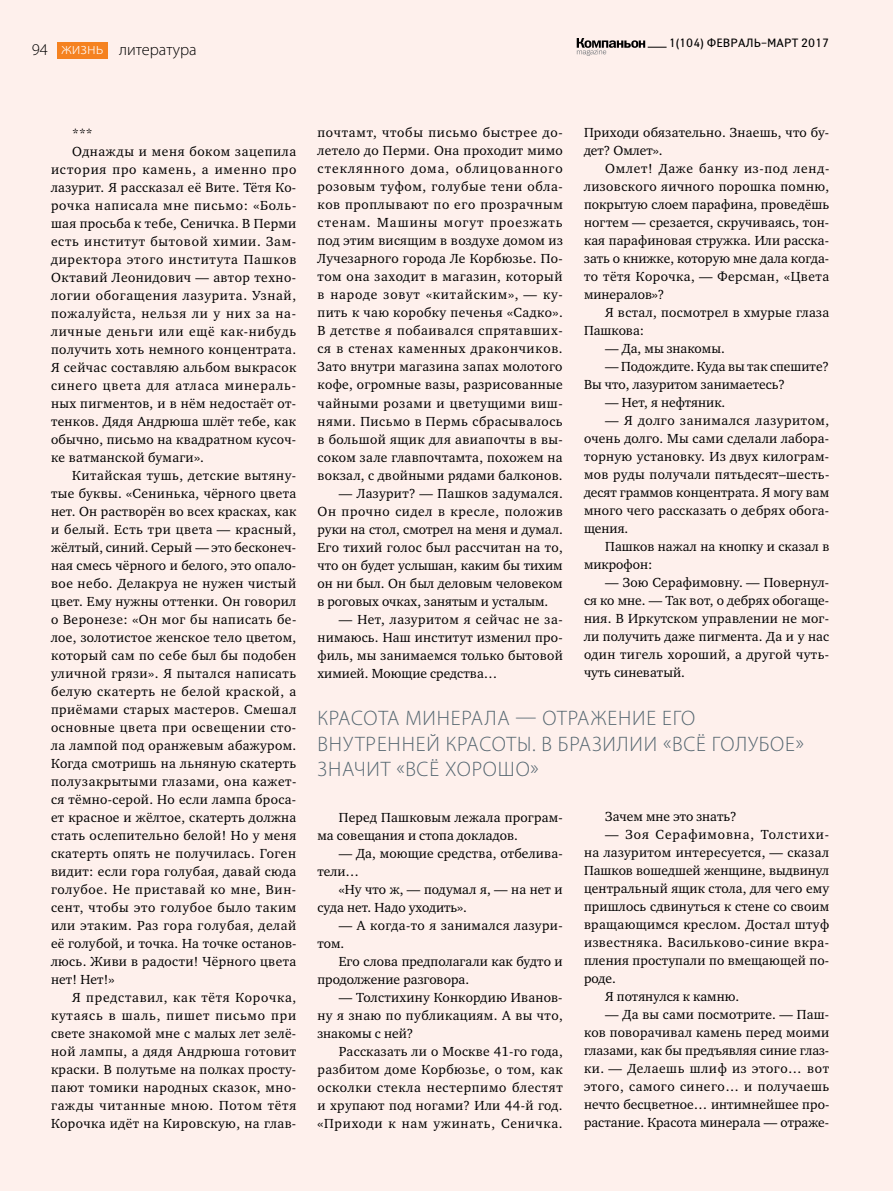
<style>
.page{position:relative;width:893px;height:1191px;background:#fef0ec}
.page>*{position:absolute;margin:0;border:0;box-sizing:border-box;transform-origin:0 0}
.t1{font:300 21px/25.5px "Myriad Pro";letter-spacing:.04em;color:#546670}
.t2{font:300 16.5px "Myriad Pro";color:#000}
.t3{font:13.5px/18px "Charter ITC";letter-spacing:.025em;color:#000;text-align:justify}
.t4{font:13.5px/18px "Charter ITC";color:#000}
.t5{font:13.5px "Charter ITC";letter-spacing:.055em;color:#000}
.t6{font:13.5px/18px "Charter ITC";letter-spacing:.005em;color:#000}
.t7{font:13.5px "Charter ITC";letter-spacing:.05em;color:#000}
.t8{font:13.5px "Charter ITC";letter-spacing:.045em;color:#000}
.t9{font:13.5px "Charter ITC";letter-spacing:.06em;color:#000}
.t10{font:13.5px "Charter ITC";letter-spacing:.065em;color:#000}
.t11{font:12px "Yanus";letter-spacing:.01em;color:#000}
.s1{color:#fff}
</style>
<div class="page">
<svg style="left:577px;top:38px;width:90px;height:18px"></svg>
<div style="left:57px;top:42px;width:51px;height:17px;background:#f58220"></div>
<p class="t2" style="left:32px;top:40px;width:18px">94</p>
<p class="t2" style="left:62px;top:40px;width:137px"><span class="s1">жизнь</span> литература</p>
<p class="t11" style="left:669px;top:36px;width:162px">1(104) ФЕВРАЛЬ–МАРТ 2017</p>
<p class="t3" style="left:72px;top:124px;width:22px">***</p>
<p class="t3" style="left:72px;top:142px;width:225px">Однажды и меня боком зацепила</p>
<p class="t9" style="left:51px;top:161px;width:247px">история про камень, а именно про</p>
<p class="t3" style="left:51px;top:178px;width:247px">лазурит. Я рассказал её Вите. Тётя Ко-</p>
<p class="t7" style="left:51px;top:197px;width:247px">рочка написала мне письмо: «Боль-</p>
<p class="t3" style="left:51px;top:214px;width:247px">шая просьба к тебе, Сеничка. В Перми</p>
<p class="t7" style="left:51px;top:233px;width:247px">есть институт бытовой химии. Зам-</p>
<p class="t5" style="left:51px;top:251px;width:247px">директора этого института Пашков</p>
<p class="t3" style="left:51px;top:268px;width:247px">Октавий Леонидович — автор техно-</p>
<p class="t7" style="left:51px;top:287px;width:247px">логии обогащения лазурита. Узнай,</p>
<p class="t5" style="left:51px;top:305px;width:247px">пожалуйста, нельзя ли у них за на-</p>
<p class="t5" style="left:51px;top:323px;width:247px">личные деньги или ещё как-нибудь</p>
<p class="t3" style="left:51px;top:340px;width:247px">получить хоть немного концентрата.</p>
<p class="t3" style="left:51px;top:358px;width:247px">Я сейчас составляю альбом выкрасок</p>
<p class="t9" style="left:51px;top:377px;width:247px">синего цвета для атласа минераль-</p>
<p class="t3" style="left:51px;top:394px;width:247px">ных пигментов, и в нём недостаёт от-</p>
<p class="t3" style="left:51px;top:412px;width:247px">тенков. Дядя Андрюша шлёт тебе, как</p>
<p class="t3" style="left:51px;top:430px;width:247px">обычно, письмо на квадратном кусоч-</p>
<p class="t3" style="left:51px;top:448px;width:155px">ке ватманской бумаги».</p>
<p class="t3" style="left:72px;top:466px;width:225px">Китайская тушь, детские вытяну-</p>
<p class="t3" style="left:51px;top:484px;width:247px">тые буквы. «Сенинька, чёрного цвета</p>
<p class="t3" style="left:51px;top:502px;width:247px">нет. Он растворён во всех красках, как</p>
<p class="t3" style="left:51px;top:520px;width:247px">и белый. Есть три цвета — красный,</p>
<p class="t3" style="left:51px;top:538px;width:247px">жёлтый, синий. Серый — это бесконеч-</p>
<p class="t3" style="left:51px;top:556px;width:247px">ная смесь чёрного и белого, это опало-</p>
<p class="t3" style="left:51px;top:574px;width:247px">вое небо. Делакруа не нужен чистый</p>
<p class="t3" style="left:51px;top:592px;width:247px">цвет. Ему нужны оттенки. Он говорил</p>
<p class="t3" style="left:51px;top:610px;width:247px">о Веронезе: «Он мог бы написать бе-</p>
<p class="t3" style="left:51px;top:628px;width:247px">лое, золотистое женское тело цветом,</p>
<p class="t3" style="left:51px;top:646px;width:247px">который сам по себе был бы подобен</p>
<p class="t3" style="left:51px;top:664px;width:247px">уличной грязи». Я пытался написать</p>
<p class="t8" style="left:51px;top:682px;width:247px">белую скатерть не белой краской, а</p>
<p class="t3" style="left:51px;top:700px;width:247px">приёмами старых мастеров. Смешал</p>
<p class="t3" style="left:51px;top:718px;width:247px">основные цвета при освещении сто-</p>
<p class="t3" style="left:51px;top:736px;width:247px">ла лампой под оранжевым абажуром.</p>
<p class="t3" style="left:51px;top:754px;width:247px">Когда смотришь на льняную скатерть</p>
<p class="t3" style="left:51px;top:772px;width:247px">полузакрытыми глазами, она кажет-</p>
<p class="t3" style="left:51px;top:790px;width:247px">ся тёмно-серой. Но если лампа броса-</p>
<p class="t3" style="left:51px;top:808px;width:247px">ет красное и жёлтое, скатерть должна</p>
<p class="t3" style="left:51px;top:826px;width:247px">стать ослепительно белой! Но у меня</p>
<p class="t3" style="left:51px;top:844px;width:247px">скатерть опять не получилась. Гоген</p>
<p class="t3" style="left:51px;top:862px;width:247px">видит: если гора голубая, давай сюда</p>
<p class="t8" style="left:51px;top:880px;width:247px">голубое. Не приставай ко мне, Вин-</p>
<p class="t8" style="left:51px;top:898px;width:247px">сент, чтобы это голубое было таким</p>
<p class="t3" style="left:51px;top:916px;width:247px">или этаким. Раз гора голубая, делай</p>
<p class="t3" style="left:51px;top:934px;width:247px">её голубой, и точка. На точке останов-</p>
<p class="t3" style="left:51px;top:952px;width:247px">люсь. Живи в радости! Чёрного цвета</p>
<p class="t3" style="left:51px;top:970px;width:65px">нет! Нет!»</p>
<p class="t5" style="left:72px;top:988px;width:226px">Я представил, как тётя Корочка,</p>
<p class="t9" style="left:51px;top:1006px;width:247px">кутаясь в шаль, пишет письмо при</p>
<p class="t3" style="left:51px;top:1024px;width:247px">свете знакомой мне с малых лет зелё-</p>
<p class="t3" style="left:51px;top:1042px;width:247px">ной лампы, а дядя Андрюша готовит</p>
<p class="t3" style="left:51px;top:1060px;width:247px">краски. В полутьме на полках просту-</p>
<p class="t3" style="left:51px;top:1078px;width:247px">пают томики народных сказок, мно-</p>
<p class="t5" style="left:51px;top:1096px;width:247px">гажды читанные мною. Потом тётя</p>
<p class="t3" style="left:51px;top:1114px;width:247px">Корочка идёт на Кировскую, на глав-</p>
<p class="t3" style="left:317px;top:124px;width:247px">почтамт, чтобы письмо быстрее до&shy;летело до Перми. Она проходит мимо стеклянного дома, облицованного розовым туфом, голубые тени обла&shy;ков проплывают по его прозрачным стенам. Машины могут проезжать под этим висящим в воздухе домом из Лучезарного города Ле Корбюзье. По&shy;том она заходит в магазин, который в народе зовут «китайским», — ку&shy;пить к чаю коробку печенья «Садко».<br>В детстве я побаивался спрятавших&shy;ся в стенах каменных дракончиков.<br>Зато внутри магазина запах молотого кофе, огромные вазы, разрисованные чайными розами и цветущими виш&shy;нями. Письмо в Пермь сбрасывалось в большой ящик для авиапочты в вы&shy;соком зале главпочтамта, похожем на вокзал, с двойными рядами балконов.</p>
<p class="t3" style="left:317px;top:484px;width:247px;text-indent:21px">— Лазурит? — Пашков задумался.<br>Он прочно сидел в кресле, положив руки на стол, смотрел на меня и думал.<br>Его тихий голос был рассчитан на то, что он будет услышан, каким бы тихим он ни был. Он был деловым человеком в роговых очках, занятым и усталым.</p>
<p class="t3" style="left:317px;top:610px;width:247px;text-indent:21px">— Нет, лазуритом я сейчас не за&shy;нимаюсь. Наш институт изменил про&shy;филь, мы занимаемся только бытовой химией. Моющие средства…</p>
<p class="t3" style="left:584px;top:124px;width:247px">Приходи обязательно. Знаешь, что бу&shy;дет? Омлет».</p>
<p class="t3" style="left:584px;top:160px;width:247px;text-indent:21px">Омлет! Даже банку из-под ленд&shy;лизовского яичного порошка помню, покрытую слоем парафина, проведёшь ногтем — срезается, скручиваясь, тон&shy;кая парафиновая стружка. Или расска&shy;зать о книжке, которую мне дала когда&shy;то тётя Корочка, — Ферсман, «Цвета минералов»?</p>
<p class="t3" style="left:584px;top:304px;width:247px;text-indent:21px">Я встал, посмотрел в хмурые глаза<br>Пашкова:</p>
<p class="t4" style="left:605px;top:340px;width:121px">— Да, мы знакомы.</p>
<p class="t4" style="left:584px;top:358px;width:247px;text-indent:21px">— Подождите. Куда вы так спешите?<br>Вы что, лазуритом занимаетесь?</p>
<p class="t4" style="left:605px;top:394px;width:122px">— Нет, я нефтяник.</p>
<p class="t3" style="left:584px;top:412px;width:247px;text-indent:21px">— Я долго занимался лазуритом, очень долго. Мы сами сделали лабора&shy;торную установку. Из двух килограм&shy;мов руды получали пятьдесят–шесть&shy;десят граммов концентрата. Я могу вам много чего рассказать о дебрях обога&shy;щения.</p>
<p class="t6" style="left:584px;top:537px;width:247px;text-indent:21px">Пашков нажал на кнопку и сказал в микрофон:</p>
<p class="t3" style="left:584px;top:573px;width:247px;text-indent:21px">— Зою Серафимовну. — Повернул&shy;ся ко мне. — Так вот, о дебрях обогаще&shy;ния. В Иркутском управлении не мог&shy;ли получить даже пигмента. Да и у нас один тигель хороший, а другой чуть&shy;чуть синеватый.</p>
<h1 class="t1" style="left:317px;top:705px;width:488px">КРАСОТА МИНЕРАЛА — ОТРАЖЕНИЕ ЕГО<br>ВНУТРЕННЕЙ КРАСОТЫ. В БРАЗИЛИИ «ВСЁ ГОЛУБОЕ»<br>ЗНАЧИТ «ВСЁ ХОРОШО»</h1>
<p class="t3" style="left:317px;top:808px;width:247px;text-indent:21px">Перед Пашковым лежала програм&shy;ма совещания и стопа докладов.</p>
<p class="t3" style="left:317px;top:844px;width:247px;text-indent:21px">— Да, моющие средства, отбелива&shy;тели…</p>
<p class="t4" style="left:317px;top:880px;width:247px;text-indent:21px">«Ну что ж, — подумал я, — на нет и суда нет. Надо уходить».</p>
<p class="t3" style="left:317px;top:916px;width:247px;text-indent:21px">— А когда-то я занимался лазури&shy;том.</p>
<p class="t6" style="left:317px;top:952px;width:247px;text-indent:21px">Его слова предполагали как будто и продолжение разговора.</p>
<p class="t3" style="left:317px;top:988px;width:247px;text-indent:21px">— Толстихину Конкордию Иванов&shy;ну я знаю по публикациям. А вы что, знакомы с ней?</p>
<p class="t3" style="left:317px;top:1042px;width:247px;text-indent:21px">Рассказать ли о Москве 41-го года, разбитом доме Корбюзье, о том, как осколки стекла нестерпимо блестят и хрупают под ногами? Или 44-й год. «Приходи к нам ужинать, Сеничка.</p>
<p class="t4" style="left:605px;top:807px;width:133px">Зачем мне это знать?</p>
<p class="t10" style="left:605px;top:826px;width:225px">— Зоя Серафимовна, Толстихи-</p>
<p class="t3" style="left:584px;top:843px;width:247px">на лазуритом интересуется, — сказал</p>
<p class="t4" style="left:584px;top:861px;width:247px">Пашков вошедшей женщине, выдвинул</p>
<p class="t6" style="left:584px;top:879px;width:247px">центральный ящик стола, для чего ему</p>
<p class="t3" style="left:584px;top:897px;width:247px">пришлось сдвинуться к стене со своим</p>
<p class="t3" style="left:584px;top:915px;width:247px">вращающимся креслом. Достал штуф</p>
<p class="t3" style="left:584px;top:933px;width:247px">известняка. Васильково-синие вкра-</p>
<p class="t3" style="left:584px;top:951px;width:247px">пления проступали по вмещающей по-</p>
<p class="t3" style="left:584px;top:969px;width:33px">роде.</p>
<p class="t4" style="left:605px;top:987px;width:135px">Я потянулся к камню.</p>
<p class="t3" style="left:584px;top:1005px;width:247px;text-indent:21px">— Да вы сами посмотрите. — Паш&shy;ков поворачивал камень перед моими глазами, как бы предъявляя синие глаз&shy;ки. — Делаешь шлиф из этого… вот этого, самого синего… и получаешь нечто бесцветное… интимнейшее про&shy;растание. Красота минерала — отраже-</p>
</div>
